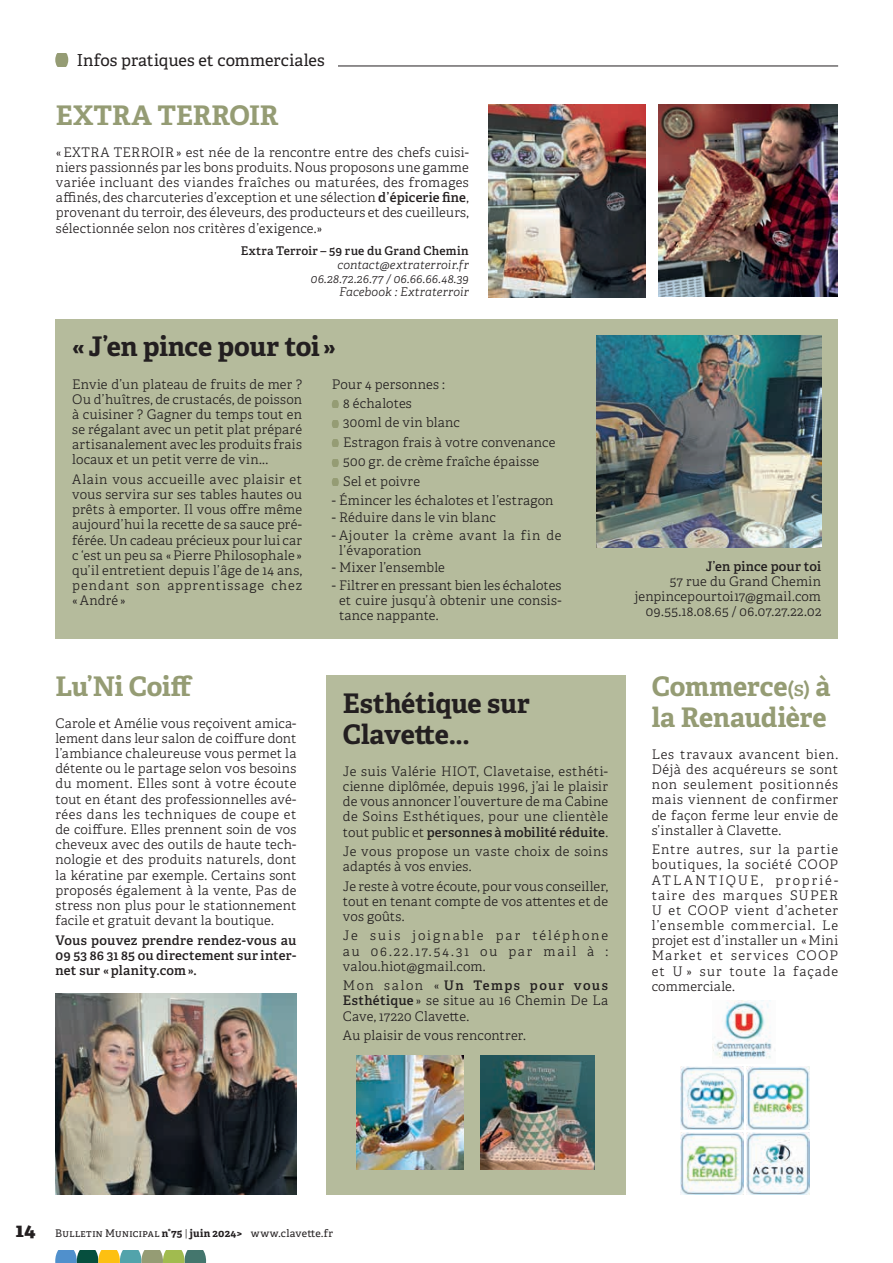
<style>
.page{position:relative;width:893px;height:1263px;background:#fff}
.page>*{position:absolute;margin:0;border:0;box-sizing:border-box;transform-origin:0 0}
.t1{font:700 27px/31px "Adelle";letter-spacing:-.005em;color:#959c74}
.t2{font:700 27px/31px "Adelle";letter-spacing:-.005em;color:#231f20}
.t3{font:16.5px "Adelle";letter-spacing:.005em;color:#231f20}
.t4{font:300 13.2px/15.1px "Adelle";letter-spacing:.02em;color:#231f20;text-align:justify}
.t5{font:600 13.2px/15.1px "Adelle";letter-spacing:.015em;color:#231f20;text-align:justify}
.t6{font:300 13.2px/15.1px "Adelle";letter-spacing:.045em;color:#231f20}
.t7{font:600 13.2px "Adelle";letter-spacing:.01em;color:#231f20}
.t8{font:italic 300 12px/13.8px "Adelle";letter-spacing:.02em;color:#231f20;text-align:right}
.t9{font:600 12px "Adelle";letter-spacing:.015em;color:#231f20}
.t10{font:10.5px "Adelle";letter-spacing:.035em;color:#231f20}
.s1{font-weight:600}
.s2{font-weight:600;font-size:21.6px}
.s3{font-weight:800;font-size:19.5px}
.s4{font-weight:700}
.s5{font-weight:300}
</style>
<div class="page">
<svg style="left:55px;top:1250px;width:151px;height:13px;background:#7d9c77"></svg>
<hr style="left:55px;top:66px;width:783px;height:1px;background:#231f20">
<div style="left:55px;top:54px;width:282px;height:16px;background:#fff"></div>
<svg style="left:55px;top:53px;width:13px;height:13px"></svg>
<div style="left:55px;top:319px;width:783px;height:319px;background:#b5bb9c"></div>
<svg style="left:332px;top:401px;width:7px;height:7px"></svg>
<svg style="left:332px;top:420px;width:7px;height:7px"></svg>
<svg style="left:332px;top:440px;width:7px;height:7px"></svg>
<svg style="left:332px;top:459px;width:7px;height:7px"></svg>
<svg style="left:332px;top:479px;width:7px;height:7px"></svg>
<div style="left:326px;top:675px;width:299px;height:520px;background:#b5bb9c"></div>
<img style="left:489px;top:104px;width:156px;height:193px">
<img style="left:659px;top:104px;width:179px;height:193px">
<img style="left:55px;top:993px;width:241px;height:202px">
<img style="left:746px;top:1066px;width:63px;height:63px">
<img style="left:680px;top:1066px;width:63px;height:63px">
<img style="left:713px;top:1000px;width:59px;height:59px">
<img style="left:747px;top:1132px;width:62px;height:63px">
<img style="left:680px;top:1132px;width:63px;height:63px">
<img style="left:480px;top:1055px;width:115px;height:115px">
<img style="left:356px;top:1055px;width:107px;height:115px">
<img style="left:597px;top:336px;width:224px;height:212px">
<p class="t3" style="left:77px;top:50px;width:249px">Infos pratiques et commerciales</p>
<h1 class="t1" style="left:56px;top:100px;width:224px">EXTRA TERROIR</h1>
<p class="t4" style="left:56px;top:145px;width:414px">«EXTRA TERROIR» est née de la rencontre entre des chefs cuisi&shy;niers passionnés par les bons produits. Nous proposons une gamme variée incluant des viandes fraîches ou maturées, des fromages affinés, des charcuteries d’exception et une sélection <span class="s1">d’épicerie fine</span>, provenant du terroir, des éleveurs, des producteurs et des cueilleurs, sélectionnée selon nos critères d’exigence.»</p>
<p class="t9" style="left:241px;top:243px;width:229px">Extra Terroir – 59 rue du Grand Chemin</p>
<p class="t8" style="left:311px;top:258px;width:159px">contact@extraterroir.fr<br>06.28.72.26.77 / 06.66.66.48.39<br>Facebook : Extraterroir</p>
<h1 class="t2" style="left:72px;top:331px;width:265px">«J’en pince pour toi »</h1>
<p class="t4" style="left:72px;top:376px;width:231px">Envie d’un plateau de fruits de mer ?<br>Ou d’huîtres, de crustacés, de poisson à cuisiner ? Gagner du temps tout en se régalant avec un petit plat préparé artisanalement avec les produits frais locaux et un petit verre de vin...</p>
<p class="t4" style="left:72px;top:472px;width:231px">Alain vous accueille avec plaisir et vous servira sur ses tables hautes ou prêts à emporter. Il vous offre même aujourd’hui la recette de sa sauce pré&shy;férée. Un cadeau précieux pour lui car c ‘est un peu sa «Pierre Philosophale » qu’il entretient depuis l’âge de 14 ans, pendant son apprentissage chez «André»</p>
<p class="t4" style="left:343px;top:374px;width:214px;line-height:19.5px;text-align:left;text-indent:-11px">Pour 4 personnes :<br>8 échalotes<br>300ml de vin blanc<br>Estragon frais à votre convenance<br>500 gr. de crème fraîche épaisse<br>Sel et poivre</p>
<p class="t4" style="left:332px;top:493px;width:223px">- Émincer les échalotes et l’estragon</p>
<p class="t4" style="left:332px;top:510px;width:165px">- Réduire dans le vin blanc</p>
<p class="t6" style="left:339px;top:528px;width:224px;text-indent:-7px">- Ajouter la crème avant la fin de l’évaporation</p>
<p class="t4" style="left:332px;top:560px;width:115px">- Mixer l’ensemble</p>
<p class="t4" style="left:339px;top:577px;width:224px;text-indent:-7px">- Filtrer en pressant bien les échalotes et cuire jusqu’à obtenir une consis&shy;tance nappante.</p>
<h1 class="t1" style="left:55px;top:671px;width:139px">Lu’Ni Coiff</h1>
<p class="t4" style="left:55px;top:716px;width:242px">Carole et Amélie vous reçoivent amica&shy;lement dans leur salon de coiffure dont l’ambiance chaleureuse vous permet la détente ou le partage selon vos besoins du moment. Elles sont à votre écoute tout en étant des professionnelles avé&shy;rées dans les techniques de coupe et de coiffure. Elles prennent soin de vos cheveux avec des outils de haute tech&shy;nologie et des produits naturels, dont la kératine par exemple. Certains sont proposés également à la vente, Pas de stress non plus pour le stationnement facile et gratuit devant la boutique.</p>
<p class="t5" style="left:55px;top:932px;width:242px">Vous pouvez prendre rendez-vous au 09 53 86 31 85 ou directement sur inter&shy;net sur « planity.com ».</p>
<h1 class="t2" style="left:343px;top:688px;width:188px">Esthétique sur<br>Clavette...</h1>
<p class="t4" style="left:343px;top:764px;width:267px">Je suis Valérie HIOT, Clavetaise, esthéti&shy;cienne diplômée, depuis 1996, j’ai le plaisir de vous annoncer l’ouverture de ma Cabine de Soins Esthétiques, pour une clientèle tout public et <span class="s1">personnes à mobilité réduite</span>.</p>
<p class="t4" style="left:343px;top:844px;width:267px">Je vous propose un vaste choix de soins adaptés à vos envies.</p>
<p class="t4" style="left:343px;top:878px;width:267px">Je reste à votre écoute, pour vous conseiller, tout en tenant compte de vos attentes et de vos goûts.</p>
<p class="t4" style="left:343px;top:928px;width:267px">Je suis joignable par téléphone au 06.22.17.54.31 ou par mail à : valou.hiot@gmail.com.</p>
<p class="t4" style="left:343px;top:978px;width:267px">Mon salon « <span class="s1">Un Temps pour vous Esthétique</span> » se situe au 16 Chemin De La Cave, 17220 Clavette.</p>
<p class="t4" style="left:343px;top:1028px;width:184px">Au plaisir de vous rencontrer.</p>
<p class="t7" style="left:706px;top:558px;width:117px">J’en pince pour toi</p>
<p class="t4" style="left:635px;top:574px;width:188px;text-align:right">57 rue du Grand Chemin jenpincepourtoi17@gmail.com<br>09.55.18.08.65 / 06.07.27.22.02</p>
<h1 class="t1" style="left:652px;top:671px;width:180px">Commerce<span class="s2">(s)</span> à la Renaudière</h1>
<p class="t4" style="left:652px;top:747px;width:188px">Les travaux avancent bien.<br>Déjà des acquéreurs se sont non seulement positionnés mais viennent de confirmer de façon ferme leur envie de s’installer à Clavette.</p>
<p class="t4" style="left:652px;top:842px;width:188px">Entre autres, sur la partie boutiques, la société COOP ATLANTIQUE, proprié&shy;taire des marques SUPER U et COOP vient d’acheter l’ensemble commercial. Le projet est d’installer un «Mini Market et services COOP et U » sur toute la façade commerciale.</p>
<p class="t10" style="left:16px;top:1227px;width:319px"><span class="s3">14</span> Bulletin Municipal <span class="s4">n°75</span> <span class="s5">|</span> <span class="s4">juin 2024&gt;</span> www.clavette.fr</p>
</div>
